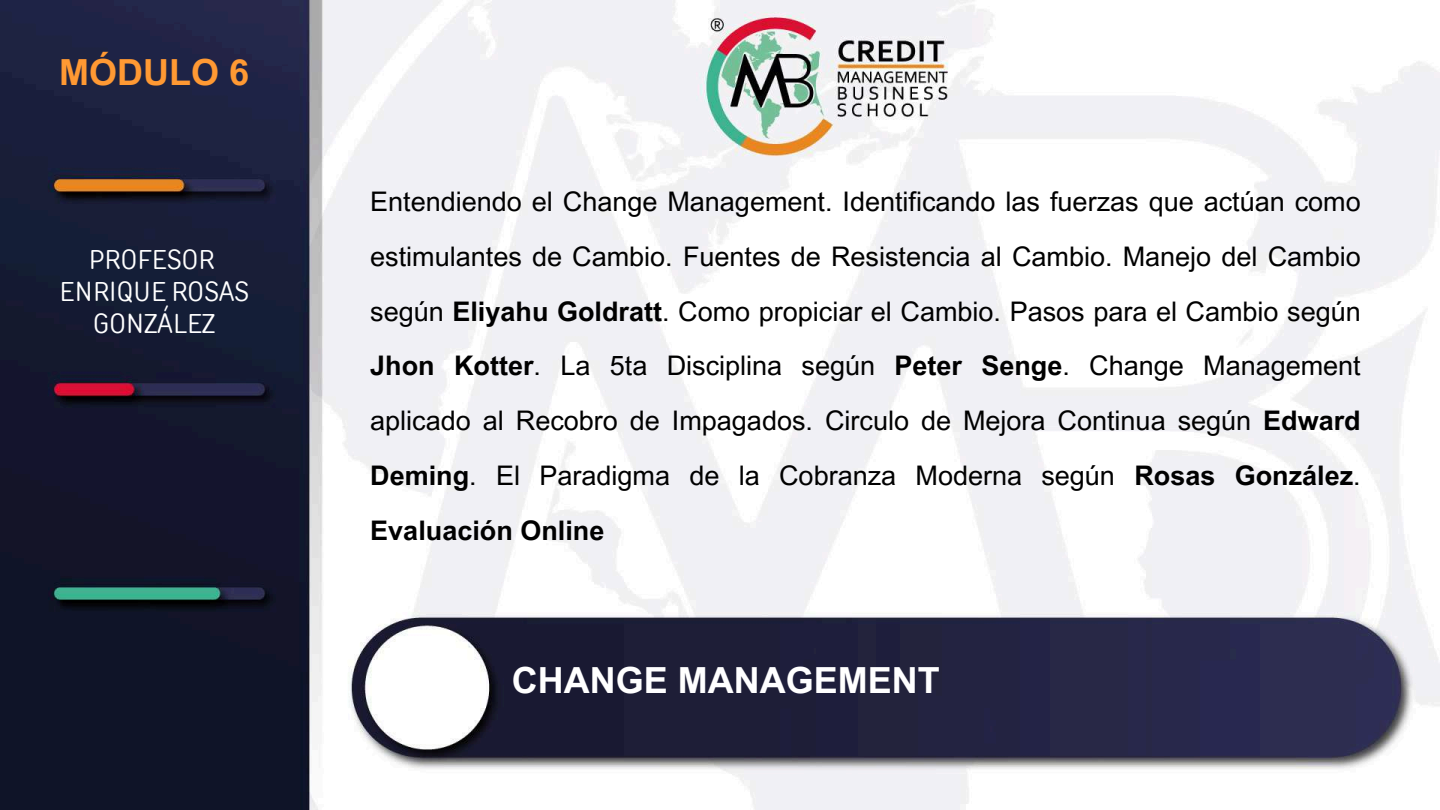
<style>
.page{position:relative;width:1440px;height:810px;background:#fff}
.page>*{position:absolute;margin:0;border:0;box-sizing:border-box;transform-origin:0 0}
.t1{font:700 36px "Arial MT Pro";color:#fff}
.t2{font:700 36px "Arial MT Pro";color:#f93}
.t3{font:27px/54.8px "Arial MT Pro";color:#000;text-align:justify}
.t4{font:27px/32.2px "TT Rounds Condensed";letter-spacing:.01em;color:#fff;text-align:center}
.s1{font-weight:700}
</style>
<div class="page">
<img style="left:0;top:0;width:1440px;height:810px">
<h1 class="t2" style="left:59px;top:59px;width:192px">MÓDULO 6</h1>
<p class="t4" style="left:60px;top:243px;width:191px">PROFESOR<br>ENRIQUE ROSAS<br>GONZÁLEZ</p>
<p class="t3" style="left:370px;top:178px;width:992px">Entendiendo el Change Management. Identificando las fuerzas que actúan como estimulantes de Cambio. Fuentes de Resistencia al Cambio. Manejo del Cambio según <span class="s1">Eliyahu Goldratt</span>. Como propiciar el Cambio. Pasos para el Cambio según <span class="s1">Jhon Kotter</span>. La 5ta Disciplina según <span class="s1">Peter Senge</span>. Change Management aplicado al Recobro de Impagados. Circulo de Mejora Continua según <span class="s1">Edward Deming</span>. El Paradigma de la Cobranza Moderna según <span class="s1">Rosas González</span>.<br><span class="s1">Evaluación Online</span></p>
<h1 class="t1" style="left:512px;top:667px;width:429px">CHANGE MANAGEMENT</h1>
</div>
